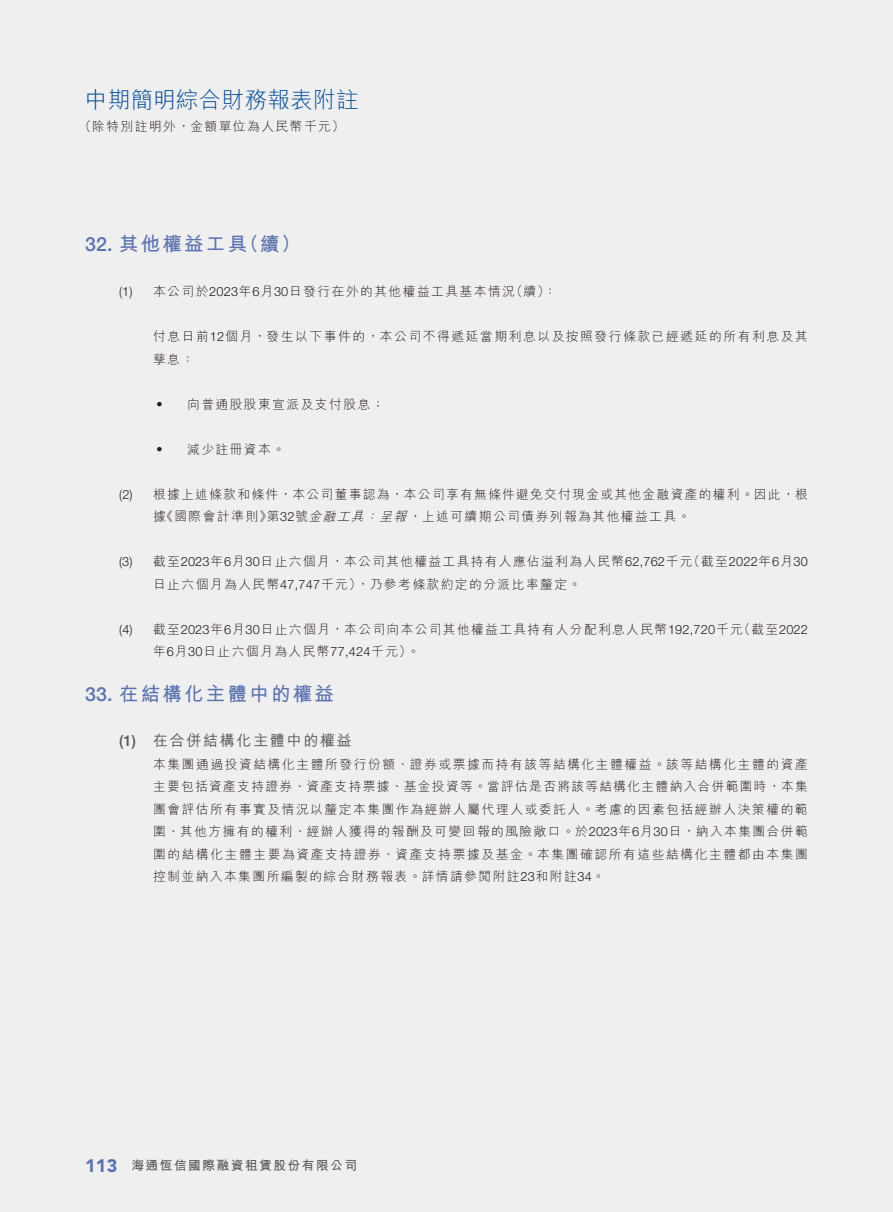
<style>
.page{position:relative;width:893px;height:1212px;background:#efeff0}
.page>*{position:absolute;margin:0;border:0;box-sizing:border-box;transform-origin:0 0}
.t1{font:300 22.5px "M Hei HK";letter-spacing:.015em;color:#004794}
.t2{font:700 19.5px "M Hei HK";letter-spacing:.115em;color:#5c72af}
.t3{font:900 18px "Avenir 95";color:#5c72af}
.t4{font:500 15px "M Hei HK";letter-spacing:.115em;color:#595857}
.t5{font:500 15px "Helvetica Neue 65";color:#595857}
.t6{font:300 12.75px/22.5px "M Hei HK";letter-spacing:.115em;color:#231916}
.t7{font:300 12.75px "Helvetica Neue 45";letter-spacing:.015em;color:#231916}
.t8{font:700 12.75px "M Hei HK";letter-spacing:.115em;color:#595857}
.t9{font:italic 300 12.75px "M Hei HK";color:#231916}
.s1{font-family:"Helvetica Neue 65";font-weight:500}
.s2{font-family:"Helvetica Neue 45"}
.s3{font-style:italic}
.s4{font-style:normal}
.s5{font-family:"Helvetica Neue 45";font-style:normal}
.s6{font-family:"M Hei HK"}
</style>
<div class="page">
<h1 class="t1" style="left:85px;top:84px;width:275px">中期簡明綜合財務報表附註</h1>
<p class="t6" style="left:79px;top:114px;width:267px">（除特別註明外，金額單位為人民幣千元(</p>
<h2 class="t2" style="left:85px;top:230px;width:164px"><span class="s1">32.</span> 其他權益工具</h2>
<h2 class="t2" style="left:240px;top:230px;width:62px">（續(</h2>
<p class="t7" style="left:119px;top:284px;width:15px">1( )</p>
<p class="t6" style="left:510px;top:280px;width:48px">（續：(</p>
<p class="t6" style="left:153px;top:280px;width:363px">本公司於<span class="s2">2023</span>年<span class="s2">6</span>月<span class="s2">30</span>日發行在外的其他權益工具基本情況</p>
<p class="t6" style="left:153px;top:325px;width:656px">付息日前<span class="s2">12</span>個月，發生以下事件的，本公司不得遞延當期利息以及按照發行條款已經遞延的所有利息及其孳息：</p>
<p class="t6" style="left:187px;top:392px;width:199px">向普通股股東宣派及支付股息;</p>
<p class="t6" style="left:153px;top:392px;width:14px">•</p>
<p class="t7" style="left:119px;top:486px;width:15px">2( )</p>
<p class="t6" style="left:187px;top:437px;width:99px">減少註冊資本。</p>
<p class="t6" style="left:153px;top:437px;width:14px">•</p>
<p class="t6" style="left:153px;top:482px;width:656px">根據上述條款和條件，本公司董事認為，本公司享有無條件避免交付現金或其他金融資產的權利。因此，根</p>
<p class="t6" style="left:379px;top:505px;width:313px"><span class="s3">呈報</span>，上述可續期公司債券列報為其他權益工具。</p>
<p class="t6" style="left:161px;top:505px;width:112px">《國際會計準則》</p>
<p class="t9" style="left:267px;top:508px;width:103px"><span class="s4">第</span> <span class="s5">32</span> <span class="s4">號</span>金融工具</p>
<p class="t6" style="left:153px;top:505px;width:14px">據</p>
<p class="t9" style="left:365px;top:508px;width:19px">：</p>
<p class="t7" style="left:119px;top:554px;width:15px">3( )</p>
<p class="t7" style="left:688px;top:554px;width:122px"><span class="s6">（截至</span>2022<span class="s6">年</span>6<span class="s6">月</span>30</p>
<p class="t6" style="left:153px;top:550px;width:541px">截至<span class="s2">2023</span>年<span class="s2">6</span>月<span class="s2">30</span>日止六個月，本公司其他權益工具持有人應佔溢利為人民幣<span class="s2">62,762</span>千元</p>
<p class="t6" style="left:153px;top:572px;width:210px">日止六個月為人民幣<span class="s2">47,747</span>千元）</p>
<p class="t6" style="left:357px;top:572px;width:226px">，乃參考條款約定的分派比率釐定。</p>
<p class="t7" style="left:119px;top:621px;width:15px">4( )</p>
<p class="t7" style="left:738px;top:621px;width:72px"><span class="s6">（截至</span>2022</p>
<p class="t6" style="left:153px;top:617px;width:591px">截至<span class="s2">2023</span>年<span class="s2">6</span>月<span class="s2">30</span>日止六個月，本公司向本公司其他權益工具持有人分配利息人民幣<span class="s2">192,720</span>千元</p>
<p class="t6" style="left:153px;top:640px;width:260px">年<span class="s2">6</span>月<span class="s2">30</span>日止六個月為人民幣<span class="s2">77,424</span>千元(</p>
<h2 class="t2" style="left:85px;top:680px;width:251px"><span class="s1">33.</span> 在結構化主體中的權益</h2>
<p class="t4" style="left:153px;top:730px;width:200px">在合併結構化主體中的權益</p>
<p class="t5" style="left:119px;top:732px;width:19px">1( )</p>
<p class="t6" style="left:407px;top:640px;width:14px">。</p>
<p class="t6" style="left:153px;top:752px;width:656px;text-align:justify">本集團通過投資結構化主體所發行份額、證券或票據而持有該等結構化主體權益。該等結構化主體的資產主要包括資產支持證券、資產支持票據、基金投資等。當評估是否將該等結構化主體納入合併範圍時，本集團會評估所有事實及情況以釐定本集團作為經辦人屬代理人或委託人。考慮的因素包括經辦人決策權的範圍、其他方擁有的權利、經辦人獲得的報酬及可變回報的風險敞口。於<span class="s2">2023</span>年<span class="s2">6</span>月<span class="s2">30</span>日，納入本集團合併範圍的結構化主體主要為資產支持證券、資產支持票據及基金。本集團確認所有這些結構化主體都由本集團控制並納入本集團所編製的綜合財務報表。詳情請參閱附註<span class="s2">23</span>和附註<span class="s2">34</span>。</p>
<h3 class="t3" style="left:85px;top:1155px;width:34px">113</h3>
<p class="t8" style="left:131px;top:1156px;width:227px">海通恆信國際融資租賃股份有限公司</p>
</div>
